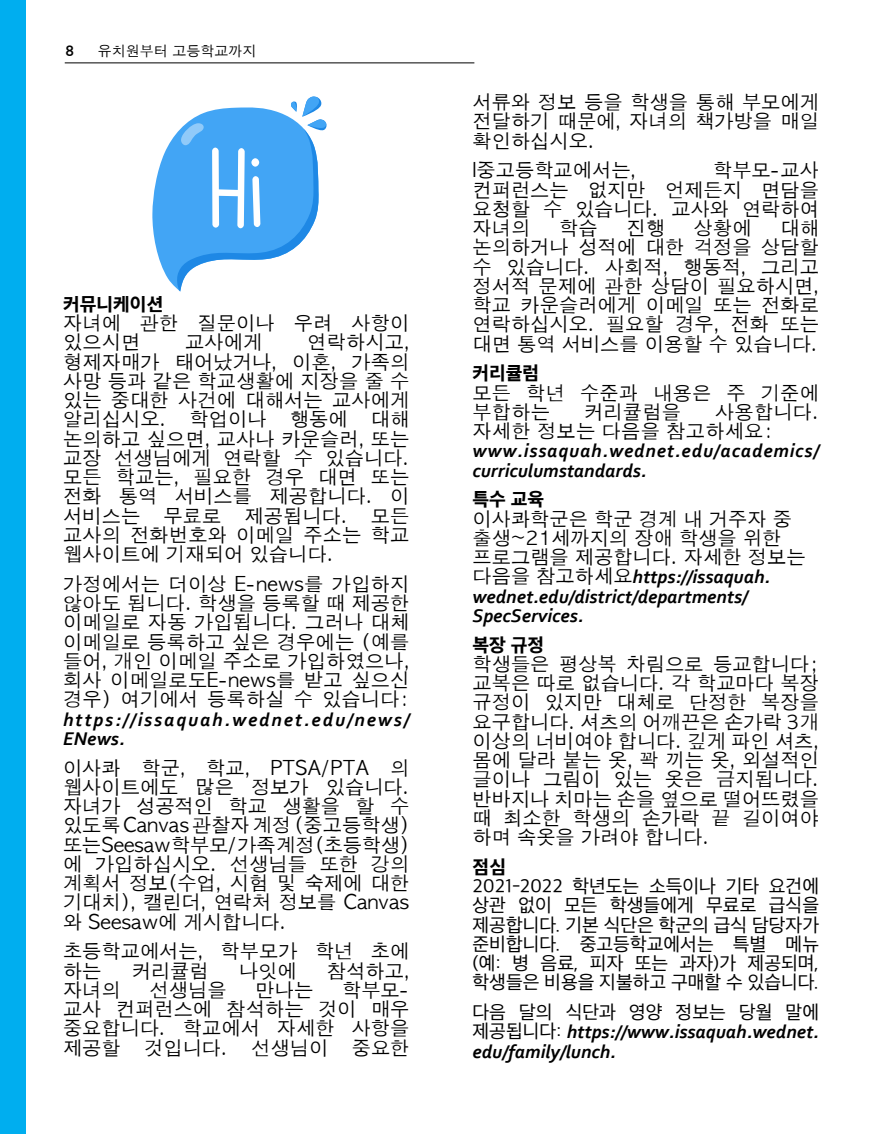
<style>
.page{position:relative;width:882px;height:1134px;background:#fff}
.page>*{position:absolute;margin:0;border:0;box-sizing:border-box;transform-origin:0 0}
.t1{font:19.25px/19.2px "Apple Gothic";color:#000;text-align:justify}
.t2{font:19.25px/19.2px "Apple SD Gothic Neo";letter-spacing:.005em;color:#000;text-align:justify}
.t3{font:italic 700 19.25px/19.2px "Corbel";color:#000}
.t4{font:italic 700 19.25px/19.2px "Corbel";letter-spacing:.045em;color:#000}
.t5{font:italic 700 19.25px/19.2px "Corbel";letter-spacing:.095em;color:#000}
.t6{font:800 19.25px "Apple SD Gothic Neo";color:#000}
.t7{font:700 15.75px "Corbel";color:#000}
.t8{font:14px "Apple Gothic";color:#000}
.s1{font-family:"Apple Gothic";font-weight:400;font-style:normal}
.s2{font-family:"Apple SD Gothic Neo";font-weight:400;font-style:normal}
</style>
<div class="page">
<div style="left:0;top:0;width:26px;height:1134px;background:#00aeef"></div>
<hr style="left:65px;top:63px;width:409px;height:1px;background:#000">
<svg style="left:152px;top:96px;width:175px;height:196px"></svg>
<p class="t7" style="left:65px;top:41px;width:10px">8</p>
<p class="t8" style="left:98px;top:43px;width:160px">유치원부터 고등학교까지</p>
<p class="t6" style="left:63px;top:294px;width:102px">커뮤니케이션</p>
<p class="t1" style="left:63px;top:314px;width:348px">자녀에 관한 질문이나 우려 사항이 있으시면</p>
<p class="t1" style="left:63px;top:333px;width:348px;text-indent:244px">연락하시고, 형제자매가 태어났거나, 이혼, 가족의 사망 등과 같은 학교생활에 지장을 줄 수 있는 중대한 사건에 대해서는 교사에게 알리십시오. 학업이나 행동에 대해 논의하고 싶으면, 교사나 카운슬러, 또는 교장 선생님에게 연락할 수 있습니다. 모든 학교는, 필요한 경우 대면 또는 전화 통역 서비스를 제공합니다. 이 서비스는 무료로 제공됩니다. 모든 교사의 전화번호와 이메일 주소는 학교 웹사이트에 기재되어 있습니다.</p>
<p class="t1" style="left:63px;top:575px;width:348px">가정에서는 더이상 E-news를 가입하지 않아도 됩니다. 학생을 등록할 때 제공한 이메일로 자동 가입됩니다. 그러나 대체 이메일로 등록하고 싶은 경우에는 (예를 들어, 개인 이메일 주소로 가입하였으나, 회사 이메일로도E-news를 받고 싶으신 경우) 여기에서 등록하실 수 있습니다:</p>
<p class="t5" style="left:63px;top:709px;width:348px">https://issaquah.wednet.edu/news/<br>ENews.</p>
<p class="t1" style="left:63px;top:758px;width:348px">이사콰 학군, 학교, PTSA/PTA 의 웹사이트에도 많은 정보가 있습니다. 자녀가 성공적인 학교 생활을 할 수 있도록 Canvas 관찰자 계정 (중고등학생) 또는 Seesaw 학부모/가족 계정(초등학생) 에 가입하십시오. 선생님들 또한 강의 계획서 정보(수업, 시험 및 숙제에 대한 기대치), 캘린더, 연락처 정보를 Canvas 와 Seesaw에 게시합니다.</p>
<p class="t1" style="left:63px;top:942px;width:348px">초등학교에서는, 학부모가 학년 초에 하는</p>
<p class="t1" style="left:185px;top:333px;width:79px">교사에게</p>
<p class="t1" style="left:132px;top:961px;width:78px">커리큘럼</p>
<p class="t1" style="left:239px;top:961px;width:59px">나잇에</p>
<p class="t1" style="left:327px;top:961px;width:84px">참석하고,</p>
<p class="t1" style="left:63px;top:981px;width:59px">자녀의</p>
<p class="t1" style="left:150px;top:981px;width:78px">선생님을</p>
<p class="t1" style="left:256px;top:981px;width:59px">만나는</p>
<p class="t1" style="left:63px;top:981px;width:348px;text-indent:279px">학부모-교사 컨퍼런스에 참석하는 것이 매우 중요합니다. 학교에서 자세한 사항을 제공할 것입니다. 선생님이 중요한</p>
<p class="t1" style="left:473px;top:93px;width:348px">서류와 정보 등을 학생을 통해 부모에게 전달하기 때문에, 자녀의 책가방을 매일 확인하십시오.</p>
<p class="t1" style="left:473px;top:161px;width:165px">I중고등학교에서는,</p>
<p class="t1" style="left:473px;top:161px;width:348px;text-indent:241px">학부모-교사 컨퍼런스는 없지만 언제든지 면담을 요청할 수 있습니다. 교사와 연락하여 자녀의</p>
<p class="t1" style="left:559px;top:219px;width:40px">학습</p>
<p class="t1" style="left:627px;top:219px;width:40px">진행</p>
<p class="t1" style="left:694px;top:219px;width:59px">상황에</p>
<p class="t1" style="left:473px;top:219px;width:348px;text-indent:308px">대해 논의하거나 성적에 대한 걱정을 상담할 수 있습니다. 사회적, 행동적, 그리고 정서적 문제에 관한 상담이 필요하시면, 학교 카운슬러에게 이메일 또는 전화로 연락하십시오. 필요할 경우, 전화 또는 대면 통역 서비스를 이용할 수 있습니다.</p>
<p class="t6" style="left:473px;top:363px;width:68px">커리큘럼</p>
<p class="t1" style="left:473px;top:383px;width:348px">모든 학년 수준과 내용은 주 기준에 부합하는</p>
<p class="t1" style="left:473px;top:403px;width:348px;text-indent:243px">사용합니다. 자세한 정보는 다음을 참고하세요:</p>
<p class="t4" style="left:473px;top:441px;width:348px">www.issaquah.wednet.edu/academics/ curriculumstandards.</p>
<p class="t6" style="left:473px;top:489px;width:73px">특수 교육</p>
<p class="t1" style="left:473px;top:509px;width:335px;text-align:left">이사콰학군은 학군 경계 내 거주자 중 출생~21세까지의 장애 학생을 위한 프로그램을 제공합니다. 자세한 정보는</p>
<p class="t3" style="left:473px;top:567px;width:299px"><span class="s1">다음을 참고하세요</span>https://issaquah. wednet.edu/district/departments/<br>SpecServices.</p>
<p class="t6" style="left:473px;top:634px;width:73px">복장 규정</p>
<p class="t1" style="left:473px;top:655px;width:348px">학생들은 평상복 차림으로 등교합니다; 교복은 따로 없습니다. 각 학교마다 복장 규정이 있지만 대체로 단정한 복장을 요구합니다. 셔츠의 어깨끈은 손가락 3개 이상의 너비여야 합니다. 깊게 파인 셔츠, 몸에 달라 붙는 옷, 꽉 끼는 옷, 외설적인 글이나 그림이 있는 옷은 금지됩니다. 반바지나 치마는 손을 옆으로 떨어뜨렸을 때 최소한 학생의 손가락 끝 길이여야 하며 속옷을 가려야 합니다.</p>
<p class="t6" style="left:473px;top:856px;width:35px">점심</p>
<p class="t2" style="left:473px;top:878px;width:348px">2021-2022 학년도는 소득이나 기타 요건에 상관 없이 모든 학생들에게 무료로 급식을 제공합니다. 기본 식단은 학군의 급식 담당자가 준비합니다. 중고등학교에서는 특별 메뉴 (예: 병 음료, 피자 또는 과자)가 제공되며, 학생들은 비용을 지불하고 구매할 수 있습니다.</p>
<p class="t2" style="left:473px;top:1004px;width:348px">다음 달의 식단과 영양 정보는 당월 말에</p>
<p class="t3" style="left:473px;top:1022px;width:348px"><span class="s2">제공됩니다:</span> https://www.issaquah.wednet. edu/family/lunch.</p>
<p class="t1" style="left:584px;top:403px;width:99px">커리큘럼을</p>
</div>
